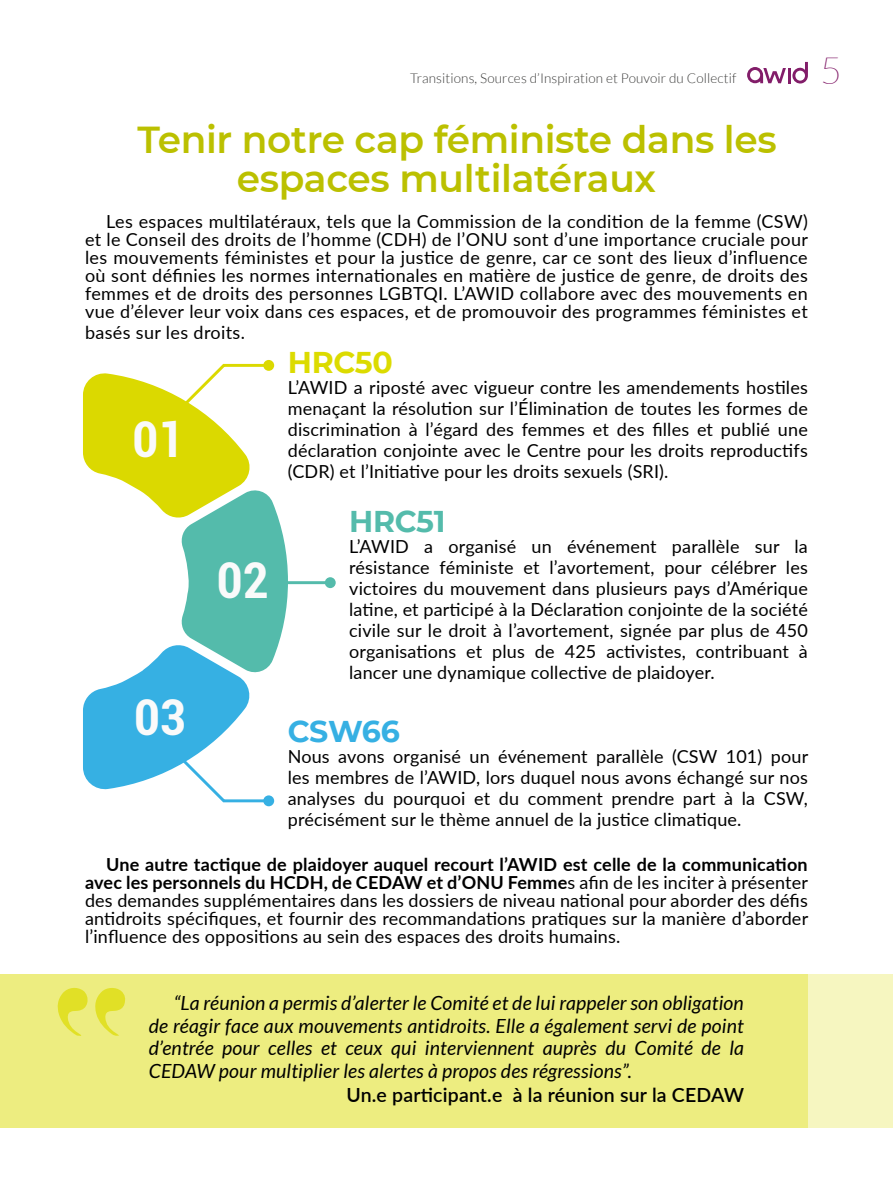
<style>
.page{position:relative;width:893px;height:1191px;background:#fff}
.page>*{position:absolute;margin:0;border:0;box-sizing:border-box;transform-origin:0 0}
.t1{font:700 condensed 49.35px "Roboto";color:#fafafa}
.t2{font:600 37.5px/39px "Montserrat";letter-spacing:-.01em;color:#bbc000;text-align:center}
.t3{font:100 37.5px "Lato";color:#821d69}
.t4{font:700 30px "Montserrat";letter-spacing:-.01em;color:#dcdb00}
.t5{font:700 30px "Montserrat";letter-spacing:-.01em;color:#54bbab}
.t6{font:700 30px "Montserrat";letter-spacing:-.015em;color:#36b0e3}
.t7{font:italic 19.5px/22.5px "Lato";letter-spacing:.01em;color:#000;text-align:justify}
.t8{font:600 19.5px "Lato";letter-spacing:.01em;color:#000}
.t9{font:18px/21px "Lato";letter-spacing:.01em;color:#000;text-align:justify}
.t10{font:300 13.5px "Lato";letter-spacing:.01em;color:#3c3c3b}
.s1{font-weight:700}
</style>
<div class="page">
<svg style="left:792px;top:62px;width:16px;height:22px"></svg>
<hr style="left:787px;top:68px;width:3px;height:15px;background:#821d69">
<svg style="left:747px;top:67px;width:39px;height:16px"></svg>
<hr style="left:0;top:328px;width:1px;height:229px;background:#dcdb00">
<svg style="left:1px;top:974px;width:892px;height:153px;background:#eded86"></svg>
<hr style="left:0;top:755px;width:1px;height:141px;background:#dcdb00">
<hr style="left:239px;top:581px;width:93px;height:3px;background:#54bbab">
<div style="left:325px;top:577px;width:11px;height:11px;background:#54bbab;border-radius:50%"></div>
<div style="left:263px;top:360px;width:11px;height:11px;background:#dbd900;border-radius:50%"></div>
<svg style="left:83px;top:362px;width:205px;height:441px"></svg>
<div style="left:263px;top:795px;width:11px;height:11px;background:#36b0e3;border-radius:50%"></div>
<svg style="left:57px;top:986px;width:31px;height:50px;background:#e7e655"></svg>
<svg style="left:94px;top:986px;width:32px;height:50px;background:#e7e756"></svg>
<p class="t10" style="left:410px;top:71px;width:328px">Transitions, Sources d’Inspiration et Pouvoir du Collectif</p>
<h2 class="t3" style="left:820px;top:45px;width:23px">5</h2>
<h2 class="t2" style="left:138px;top:119px;width:640px">Tenir notre cap féministe dans les espaces multilatéraux</h2>
<p class="t9" style="left:85px;top:212px;width:725px;line-height:18px;text-indent:21px">Les espaces multilatéraux, tels que la Commission de la condition de la femme (CSW) et le Conseil des droits de l’homme (CDH) de l’ONU sont d’une importance cruciale pour les mouvements féministes et pour la justice de genre, car ce sont des lieux d’influence où sont définies les normes internationales en matière de justice de genre, de droits des femmes et de droits des personnes LGBTQI. L’AWID collabore avec des mouvements en vue d’élever leur voix dans ces espaces, et de promouvoir des programmes féministes et</p>
<p class="t9" style="left:85px;top:321px;width:161px">basés sur les droits.</p>
<h1 class="t1" style="left:132px;top:405px;width:53px">01</h1>
<h1 class="t1" style="left:134px;top:683px;width:53px">03</h1>
<h1 class="t1" style="left:217px;top:546px;width:53px">02</h1>
<h3 class="t4" style="left:288px;top:341px;width:106px">HRC50</h3>
<p class="t9" style="left:288px;top:376px;width:522px">L’AWID a riposté avec vigueur contre les amendements hostiles menaçant la résolution sur l’Élimination de toutes les formes de discrimination à l’égard des femmes et des filles et publié une déclaration conjointe avec le Centre pour les droits reproductifs (CDR) et l’Initiative pour les droits sexuels (SRI).</p>
<h3 class="t5" style="left:349px;top:499px;width:98px">HRC51</h3>
<p class="t9" style="left:349px;top:535px;width:460px">L’AWID a organisé un événement parallèle sur la résistance féministe et l’avortement, pour célébrer les victoires du mouvement dans plusieurs pays d’Amérique latine, et participé à la Déclaration conjointe de la société civile sur le droit à l’avortement, signée par plus de 450 organisations et plus de 425 activistes, contribuant à lancer une dynamique collective de plaidoyer.</p>
<h3 class="t6" style="left:288px;top:710px;width:114px">CSW66</h3>
<p class="t9" style="left:288px;top:745px;width:522px">Nous avons organisé un événement parallèle (CSW 101) pour les membres de l’AWID, lors duquel nous avons échangé sur nos analyses du pourquoi et du comment prendre part à la CSW, précisément sur le thème annuel de la justice climatique.</p>
<p class="t9" style="left:85px;top:854px;width:725px;line-height:18px;text-indent:21px"><span class="s1">Une autre tactique de plaidoyer auquel recourt l’AWID est celle de la communication avec les personnels du HCDH, de CEDAW et d’ONU Femme</span>s afin de les inciter à présenter des demandes supplémentaires dans les dossiers de niveau national pour aborder des défis antidroits spécifiques, et fournir des recommandations pratiques sur la manière d’aborder l’influence des oppositions au sein des espaces des droits humains.</p>
<p class="t7" style="left:149px;top:992px;width:597px;text-indent:25px">“La réunion a permis d’alerter le Comité et de lui rappeler son obligation de réagir face aux mouvements antidroits. Elle a également servi de point d’entrée pour celles et ceux qui interviennent auprès du Comité de la CEDAW pour multiplier les alertes à propos des régressions”.</p>
<p class="t8" style="left:346px;top:1080px;width:399px">Un.e participant.e à la réunion sur la CEDAW</p>
</div>
